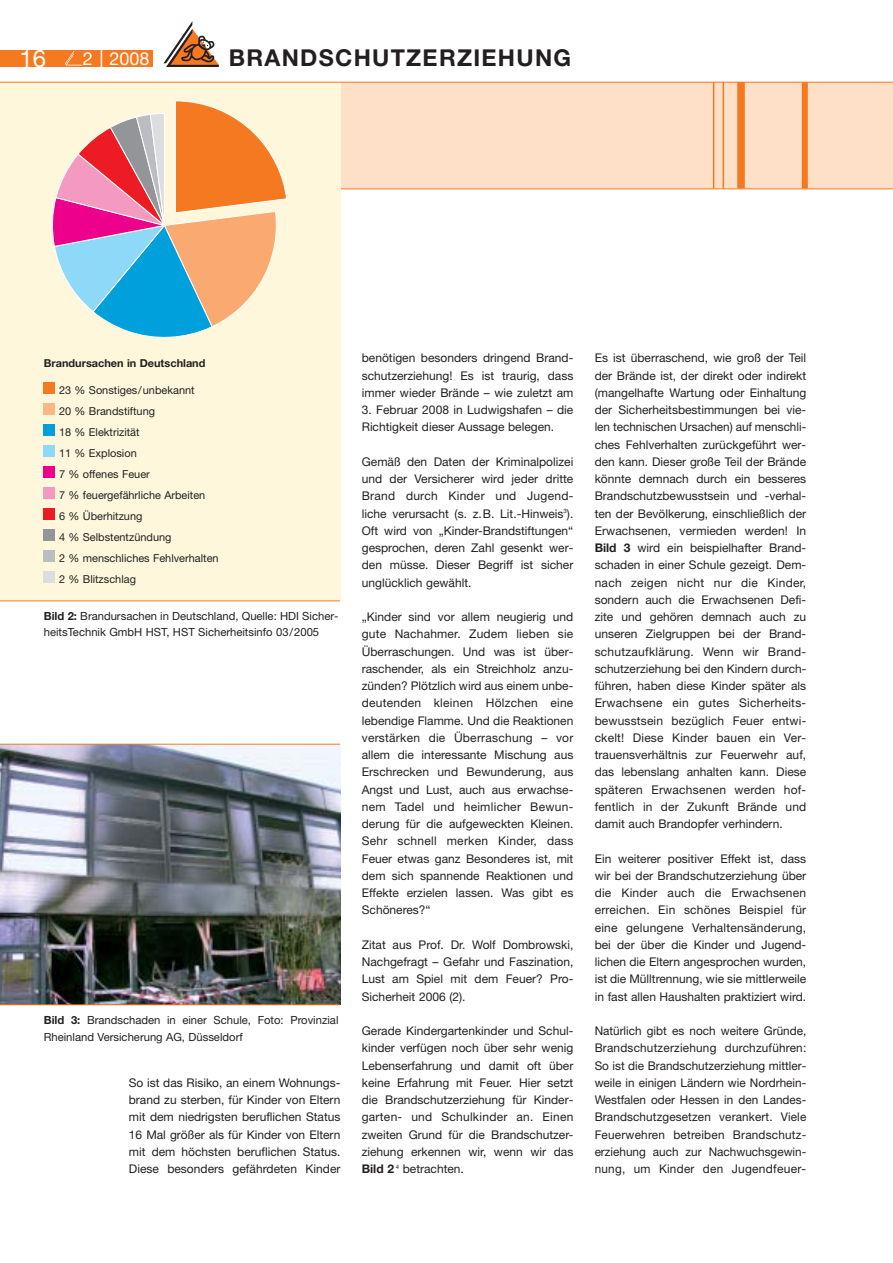
<style>
.page{position:relative;width:893px;height:1263px;background:#fff}
.page>*{position:absolute;margin:0;border:0;box-sizing:border-box;transform-origin:0 0}
.t1{font:24px "Helvetica Neue";color:#fff}
.t2{font:700 23.25px "Helvetica Neue";letter-spacing:.055em;color:#231f20}
.t3{font:18px "Helvetica Neue";color:#fff}
.t4{font:12px/17.2px "Helvetica Neue";color:#231f20;text-align:justify}
.t5{font:11.25px/16.5px "Helvetica Neue";color:#231f20}
.t6{font:10.95px/21px "Helvetica Neue";color:#231f20}
.t7{font:700 10.95px "Helvetica Neue";color:#231f20}
.s1{font-weight:700}
</style>
<div class="page">
<div style="left:0;top:82px;width:892px;height:106px;background:#fee0c8"></div>
<hr style="left:0;top:188px;width:892px;height:1px;background:#f47920">
<div style="left:0;top:82px;width:340px;height:519px;background:#fff7dc"></div>
<svg style="left:52px;top:100px;width:235px;height:238px"></svg>
<img style="left:0;top:745px;width:340px;height:259px">
<div style="left:43px;top:571px;width:11px;height:12px;background:#dcddde"></div>
<div style="left:43px;top:550px;width:11px;height:12px;background:#bbbdc0"></div>
<div style="left:43px;top:529px;width:11px;height:12px;background:#939598"></div>
<div style="left:43px;top:508px;width:11px;height:12px;background:#ed1c24"></div>
<div style="left:43px;top:487px;width:11px;height:12px;background:#f49ac1"></div>
<div style="left:43px;top:466px;width:11px;height:12px;background:#ec008c"></div>
<div style="left:43px;top:445px;width:11px;height:12px;background:#8ed8f8"></div>
<div style="left:43px;top:424px;width:11px;height:12px;background:#00a0dc"></div>
<div style="left:43px;top:403px;width:11px;height:12px;background:#fbb784"></div>
<div style="left:43px;top:382px;width:11px;height:12px;background:#f47920"></div>
<hr style="left:0;top:600px;width:340px;height:1px;background:#f47920">
<div style="left:737px;top:82px;width:8px;height:106px;background:#f47920"></div>
<hr style="left:722px;top:82px;width:2px;height:106px;background:#f47920">
<hr style="left:713px;top:82px;width:1px;height:106px;background:#f47920">
<div style="left:802px;top:82px;width:6px;height:106px;background:#f47920"></div>
<div style="left:0;top:50px;width:153px;height:16px;background:#f47920"></div>
<svg style="left:65px;top:51px;width:17px;height:14px"></svg>
<svg style="left:163px;top:21px;width:56px;height:46px"></svg>
<svg style="left:101px;top:50px;width:1px;height:16px"></svg>
<hr style="left:0;top:82px;width:892px;height:1px;background:#f47920">
<hr style="left:0;top:744px;width:340px;height:1px;background:#f47920">
<hr style="left:0;top:1004px;width:340px;height:1px;background:#f47920">
<h1 class="t1" style="left:19px;top:49px;width:28px">16</h1>
<h3 class="t3" style="left:83px;top:52px;width:68px">2 2008</h3>
<h2 class="t2" style="left:229px;top:50px;width:344px">BRANDSCHUTZERZIEHUNG</h2>
<p class="t7" style="left:44px;top:359px;width:163px">Brandursachen in Deutschland</p>
<p class="t6" style="left:59px;top:380px;width:161px">23 % Sonstiges/unbekannt<br>20 % Brandstiftung<br>18 % Elektrizität<br>11 % Explosion<br>7 % offenes Feuer<br>7 % feuergefährliche Arbeiten<br>6 % Überhitzung<br>4 % Selbstentzündung<br>2 % menschliches Fehlverhalten<br>2 % Blitzschlag</p>
<p class="t5" style="left:44px;top:609px;width:296px"><span class="s1">Bild 2:</span> Brandursachen in Deutschland, Quelle: HDI Sicher&shy;heitsTechnik GmbH HST, HST Sicherheitsinfo 03/2005</p>
<p class="t5" style="left:44px;top:1013px;width:296px"><span class="s1">Bild 3:</span> Brandschaden in einer Schule, Foto: Provinzial<br>Rheinland Versicherung AG, Düsseldorf</p>
<p class="t4" style="left:129px;top:1075px;width:213px">So ist das Risiko, an einem Wohnungs&shy;brand zu sterben, für Kinder von Eltern mit dem niedrigsten beruflichen Status 16 Mal größer als für Kinder von Eltern mit dem höchsten beruflichen Status.<br>Diese besonders gefährdeten Kinder</p>
<p class="t4" style="left:362px;top:351px;width:213px">benötigen besonders dringend Brand&shy;schutzerziehung! Es ist traurig, dass immer wieder Brände – wie zuletzt am</p>
<p class="t4" style="left:362px;top:402px;width:213px">3. Februar 2008 in Ludwigshafen – die<br>Richtigkeit dieser Aussage belegen.</p>
<p class="t4" style="left:362px;top:454px;width:213px">Gemäß den Daten der Kriminalpolizei und der Versicherer wird jeder dritte Brand durch Kinder und Jugend&shy;liche verursacht (s. z.B. Lit.-Hinweis<sup>3</sup>).<br>Oft wird von „Kinder-Brandstiftungen“ gesprochen, deren Zahl gesenkt wer&shy;den müsse. Dieser Begriff ist sicher unglücklich gewählt.</p>
<p class="t4" style="left:362px;top:609px;width:213px">„Kinder sind vor allem neugierig und gute Nachahmer. Zudem lieben sie Überraschungen. Und was ist über&shy;raschender, als ein Streichholz anzu&shy;zünden? Plötzlich wird aus einem unbe&shy;deutenden kleinen Hölzchen eine lebendige Flamme. Und die Reaktionen verstärken die Überraschung – vor allem die interessante Mischung aus Erschrecken und Bewunderung, aus Angst und Lust, auch aus erwachse&shy;nem Tadel und heimlicher Bewun&shy;derung für die aufgeweckten Kleinen.<br>Sehr schnell merken Kinder, dass Feuer etwas ganz Besonderes ist, mit dem sich spannende Reaktionen und Effekte erzielen lassen. Was gibt es Schöneres?“</p>
<p class="t4" style="left:362px;top:937px;width:213px">Zitat aus Prof. Dr. Wolf Dombrowski, Nachgefragt – Gefahr und Faszination, Lust am Spiel mit dem Feuer? Pro-Sicherheit 2006 (2).</p>
<p class="t4" style="left:362px;top:1023px;width:213px">Gerade Kindergartenkinder und Schul&shy;kinder verfügen noch über sehr wenig Lebenserfahrung und damit oft über keine Erfahrung mit Feuer. Hier setzt die Brandschutzerziehung für Kinder&shy;garten- und Schulkinder an. Einen zweiten Grund für die Brandschutzer&shy;ziehung erkennen wir, wenn wir das <span class="s1">Bild 2</span> <sup>4</sup> betrachten.</p>
<p class="t4" style="left:595px;top:351px;width:213px">Es ist überraschend, wie groß der Teil der Brände ist, der direkt oder indirekt (mangelhafte Wartung oder Einhaltung der Sicherheitsbestimmungen bei vie&shy;len technischen Ursachen) auf menschli&shy;ches Fehlverhalten zurückgeführt wer&shy;den kann. Dieser große Teil der Brände könnte demnach durch ein besseres Brandschutzbewusstsein und -verhal&shy;ten der Bevölkerung, einschließlich der Erwachsenen, vermieden werden! In <span class="s1">Bild 3</span> wird ein beispielhafter Brand&shy;schaden in einer Schule gezeigt. Dem&shy;nach zeigen nicht nur die Kinder, sondern auch die Erwachsenen Defi&shy;zite und gehören demnach auch zu unseren Zielgruppen bei der Brand&shy;schutzaufklärung. Wenn wir Brand&shy;schutzerziehung bei den Kindern durch&shy;führen, haben diese Kinder später als Erwachsene ein gutes Sicherheits&shy;bewusstsein bezüglich Feuer entwi&shy;ckelt! Diese Kinder bauen ein Ver&shy;trauensverhältnis zur Feuerwehr auf, das lebenslang anhalten kann. Diese späteren Erwachsenen werden hof&shy;fentlich in der Zukunft Brände und damit auch Brandopfer verhindern.</p>
<p class="t4" style="left:595px;top:851px;width:213px">Ein weiterer positiver Effekt ist, dass wir bei der Brandschutzerziehung über die Kinder auch die Erwachsenen erreichen. Ein schönes Beispiel für eine gelungene Verhaltensänderung, bei der über die Kinder und Jugend&shy;lichen die Eltern angesprochen wurden, ist die Mülltrennung, wie sie mittlerweile in fast allen Haushalten praktiziert wird.</p>
<p class="t4" style="left:595px;top:1023px;width:213px">Natürlich gibt es noch weitere Gründe, Brandschutzerziehung durchzuführen:<br>So ist die Brandschutzerziehung mittler&shy;weile in einigen Ländern wie Nordrhein-Westfalen oder Hessen in den Landes-Brandschutzgesetzen verankert. Viele Feuerwehren betreiben Brandschutz&shy;erziehung auch zur Nachwuchsgewin&shy;nung, um Kinder den Jugendfeuer-</p>
</div>
